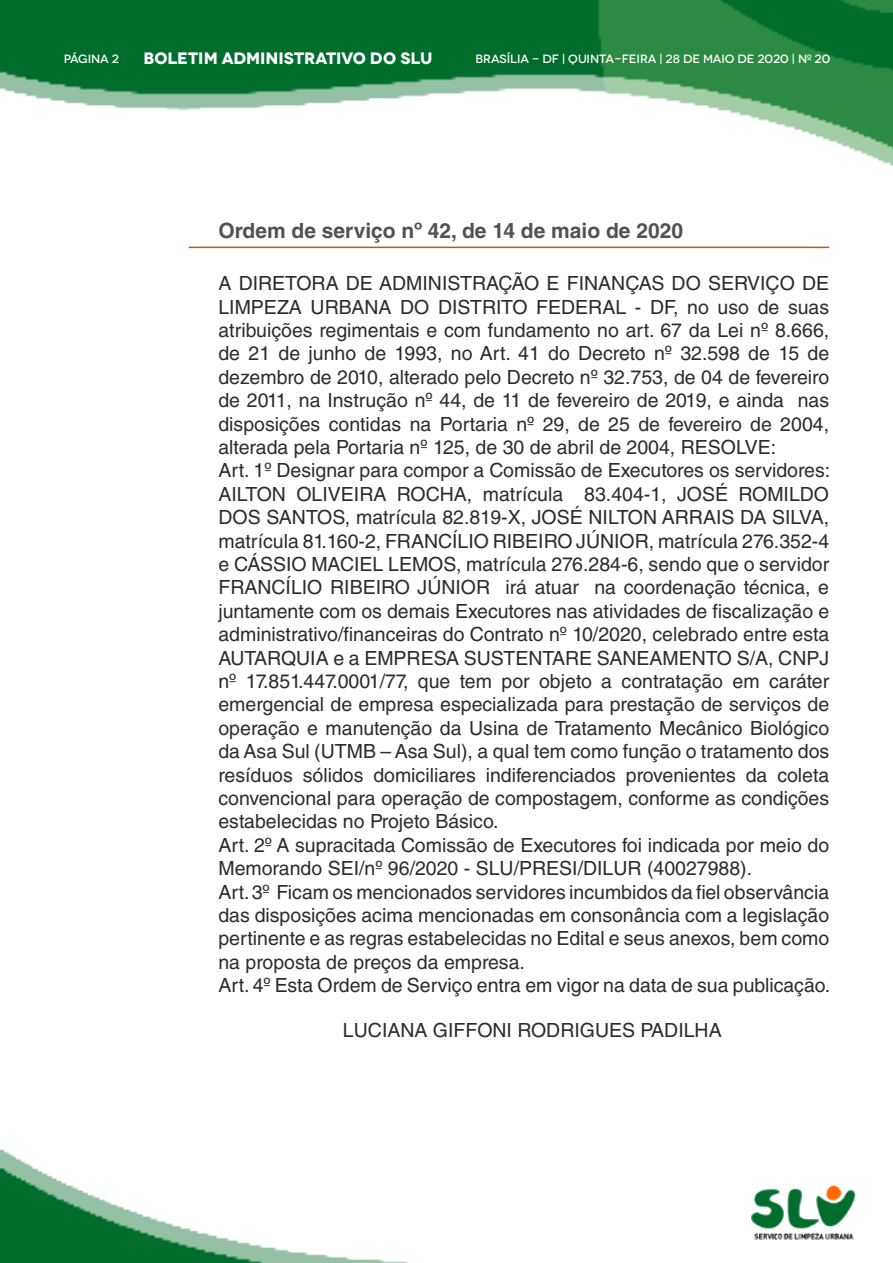
<style>
.page{position:relative;width:893px;height:1263px;background:#fff}
.page>*{position:absolute;margin:0;border:0;box-sizing:border-box;transform-origin:0 0}
.t1{font:700 21px "Helvetica LT Std";color:#525252}
.t2{font:19.5px/23.4px "Helvetica LT Std";color:#2c2c2b}
.t3{font:700 16.5px "Novecentowide";color:#fff}
.t4{font:500 12px "Novecentowide";color:#fff}
</style>
<div class="page">
<img style="left:0;top:0;width:893px;height:1263px">
<img style="left:740px;top:1180px;width:116px;height:59px">
<hr style="left:189px;top:247px;width:640px;height:1px;background:#be5717">
<p class="t4" style="left:64px;top:52px;width:57px">PÁGINA 2</p>
<p class="t3" style="left:144px;top:48px;width:291px">BOLETIM ADMINISTRATIVO DO SLU</p>
<p class="t4" style="left:475px;top:52px;width:356px">BRASÍLIA - DF | QUINTA-FEIRA | 28 DE MAIO DE 2020 | Nº 20</p>
<p class="t1" style="left:218px;top:218px;width:466px">Ordem de serviço nº 42, de 14 de maio de 2020</p>
<p class="t2" style="left:218px;top:272px;width:613px">A DIRETORA DE ADMINISTRAÇÃO E FINANÇAS DO SERVIÇO DE LIMPEZA URBANA DO DISTRITO FEDERAL - DF, no uso de suas atribuições regimentais e com fundamento no art. 67 da Lei nº 8.666, de 21 de junho de 1993, no Art. 41 do Decreto nº 32.598 de 15 de dezembro de 2010, alterado pelo Decreto nº 32.753, de 04 de fevereiro de 2011, na Instrução nº 44, de 11 de fevereiro de 2019, e ainda nas disposições contidas na Portaria nº 29, de 25 de fevereiro de 2004, alterada pela Portaria nº 125, de 30 de abril de 2004, RESOLVE:<br>Art. 1º Designar para compor a Comissão de Executores os servidores:<br>AILTON OLIVEIRA ROCHA, matrícula 83.404-1, JOSÉ ROMILDO DOS SANTOS, matrícula 82.819-X, JOSÉ NILTON ARRAIS DA SILVA, matrícula 81.160-2, FRANCÍLIO RIBEIRO JÚNIOR, matrícula 276.352-4 e CÁSSIO MACIEL LEMOS, matrícula 276.284-6, sendo que o servidor FRANCÍLIO RIBEIRO JÚNIOR irá atuar na coordenação técnica, e juntamente com os demais Executores nas atividades de fiscalização e administrativo/financeiras do Contrato nº 10/2020, celebrado entre esta AUTARQUIA e a EMPRESA SUSTENTARE SANEAMENTO S/A, CNPJ nº 17.851.447.0001/77, que tem por objeto a contratação em caráter emergencial de empresa especializada para prestação de serviços de operação e manutenção da Usina de Tratamento Mecânico Biológico da Asa Sul (UTMB – Asa Sul), a qual tem como função o tratamento dos resíduos sólidos domiciliares indiferenciados provenientes da coleta convencional para operação de compostagem, conforme as condições estabelecidas no Projeto Básico.<br>Art. 2º A supracitada Comissão de Executores foi indicada por meio do Memorando SEI/nº 96/2020 - SLU/PRESI/DILUR (40027988).<br>Art. 3º Ficam os mencionados servidores incumbidos da fiel observância das disposições acima mencionadas em consonância com a legislação pertinente e as regras estabelecidas no Edital e seus anexos, bem como na proposta de preços da empresa.<br>Art. 4º Esta Ordem de Serviço entra em vigor na data de sua publicação.</p>
<p class="t2" style="left:343px;top:1018px;width:380px">LUCIANA GIFFONI RODRIGUES PADILHA</p>
</div>
